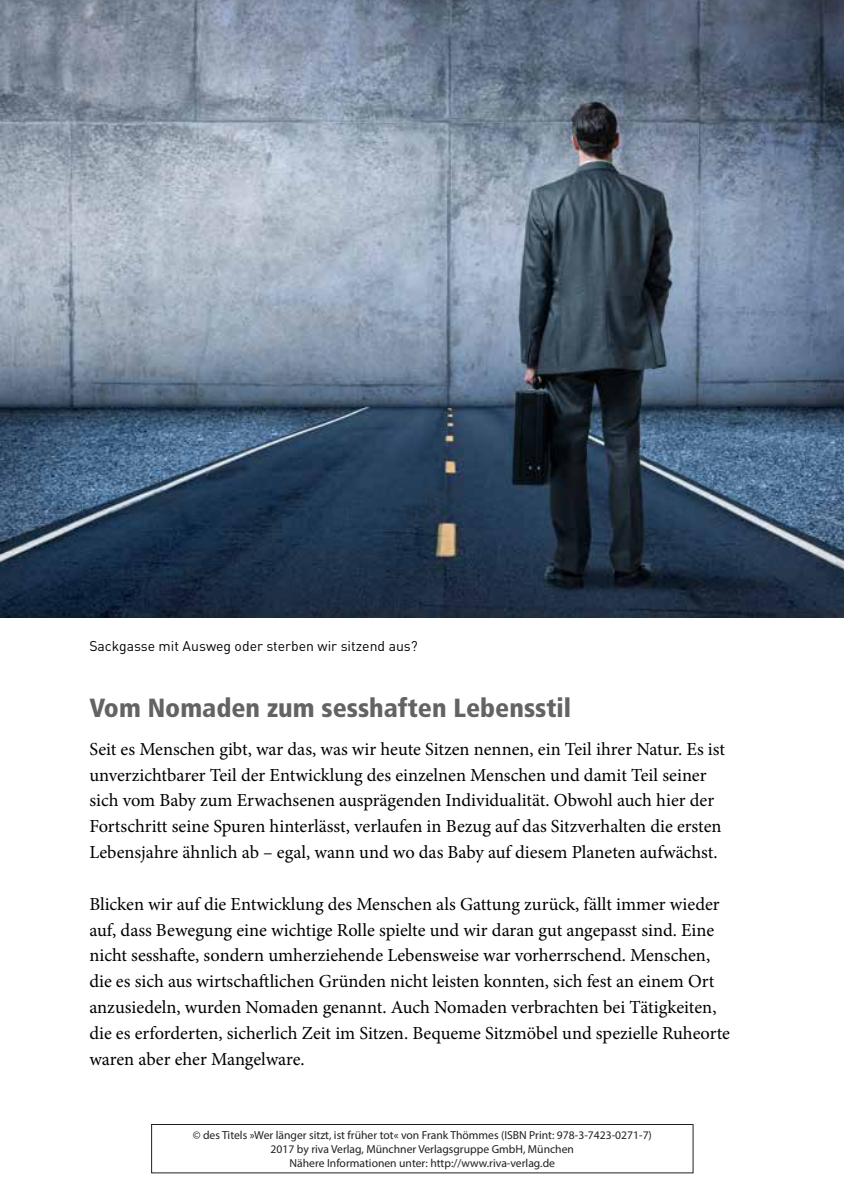
<style>
.page{position:relative;width:844px;height:1191px;background:#fff}
.page>*{position:absolute;margin:0;border:0;box-sizing:border-box;transform-origin:0 0}
.t1{font:900 condensed 26.25px "Frutiger LT Std";color:#646363}
.t2{font:18.38px/25.9px "Minion Pro";color:#000}
.t3{font:14px "DIN Pro";color:#000}
.t4{font:11.55px/13.5px "Myriad Pro";color:#231f20;text-align:center}
</style>
<div class="page">
<img style="left:0;top:0;width:843px;height:618px">
<div style="left:151px;top:1124px;width:542px;height:49px;border:1px solid #231f20"></div>
<p class="t3" style="left:89px;top:637px;width:330px">Sackgasse mit Ausweg oder sterben wir sitzend aus?</p>
<h1 class="t1" style="left:89px;top:692px;width:483px">Vom Nomaden zum sesshaften Lebensstil</h1>
<p class="t2" style="left:89px;top:736px;width:637px">Seit es Menschen gibt, war das, was wir heute Sitzen nennen, ein Teil ihrer Natur. Es ist unverzichtbarer Teil der Entwicklung des einzelnen Menschen und damit Teil seiner sich vom Baby zum Erwachsenen ausprägenden Individualität. Obwohl auch hier der Fortschritt seine Spuren hinterlässt, verlaufen in Bezug auf das Sitzverhalten die ersten Lebensjahre ähnlich ab – egal, wann und wo das Baby auf diesem Planeten aufwächst.</p>
<p class="t2" style="left:89px;top:891px;width:642px">Blicken wir auf die Entwicklung des Menschen als Gattung zurück, fällt immer wieder auf, dass Bewegung eine wichtige Rolle spielte und wir daran gut angepasst sind. Eine nicht sesshafte, sondern umherziehende Lebensweise war vorherrschend. Menschen, die es sich aus wirtschaftlichen Gründen nicht leisten konnten, sich fest an einem Ort anzusiedeln, wurden Nomaden genannt. Auch Nomaden verbrachten bei Tätigkeiten, die es erforderten, sicherlich Zeit im Sitzen. Bequeme Sitzmöbel und spezielle Ruheorte waren aber eher Mangelware.</p>
<p class="t4" style="left:193px;top:1128px;width:460px">© des Titels »Wer länger sitzt, ist früher tot« von Frank Thömmes (ISBN Print: 978-3-7423-0271-7)<br>2017 by riva Verlag, Münchner Verlagsgruppe GmbH, München<br>Nähere Informationen unter: http://www.riva-verlag.de</p>
</div>
